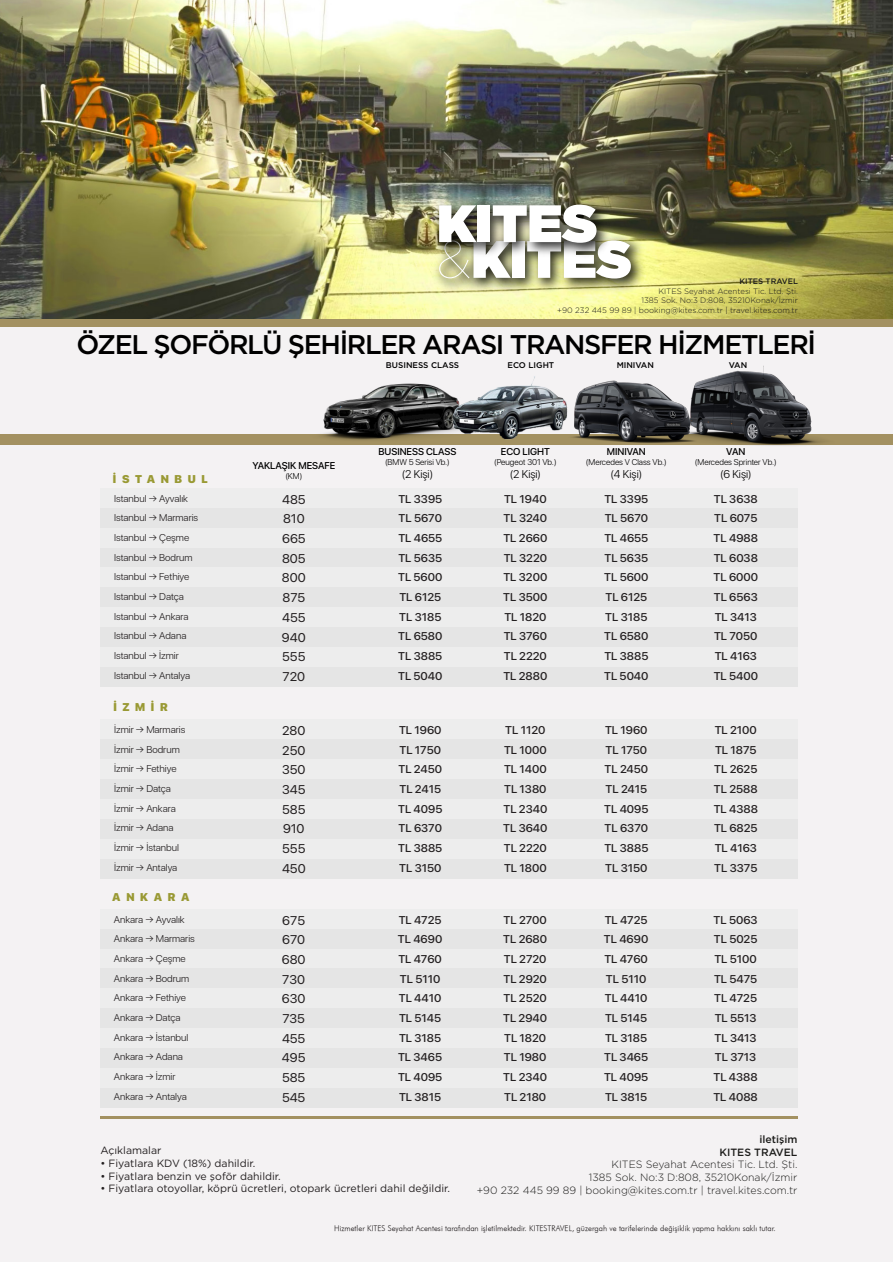
<style>
.page{position:relative;width:893px;height:1262px;background:#fff}
.page>*{position:absolute;margin:0;border:0;box-sizing:border-box;transform-origin:0 0}
.t1{font:500 27px "Gotham";letter-spacing:-.05em;color:#000}
.t2{font:12.6px/19.6px "SF Pro Display";color:#231f20;text-align:justify;scale:1.04 1}
.t3{font:500 11.25px/19.6px "SF Pro Display";color:#231f20;text-align:justify;scale:1.04 1}
.t4{font:300 11.25px "SF Pro Display";color:#000}
.t5{font:900 11.25px "SF Pro Display";letter-spacing:.5em;color:#993}
.t6{font:10.5px "Gotham";color:#231f20}
.t7{font:300 10.5px/12.6px "Gotham";color:#1d1d1b;text-align:right}
.t8{font:500 10.5px/12.6px "Gotham";color:#1d1d1b;text-align:right}
.t9{font:300 9.9px/19.6px "SF Pro Display";color:#231f20;scale:1.04 1}
.t10{font:500 9.9px "SF Pro Display";color:#000}
.t11{font:300 8.4px "SF Pro Display";color:#000}
.t12{font:500 8.25px "Gotham";color:#000}
.t13{font:italic 7.95px "Futura";color:#231f20}
.t14{font:300 7.95px/9.4px "Gotham";color:#1d1d1b;text-align:right}
.t15{font:500 7.95px "Gotham";color:#1d1d1b}
</style>
<div class="page">
<div style="left:0;top:0;width:892px;height:1262px;background:#f4f2f3"></div>
<div style="left:0;top:434px;width:892px;height:11px;background:#a39161"></div>
<div style="left:0;top:316px;width:892px;height:11px;background:#a39161"></div>
<img style="left:0;top:0;width:892px;height:318px">
<div style="left:100px;top:928px;width:697px;height:20px;background:#e5e5e5"></div>
<div style="left:100px;top:948px;width:697px;height:20px;background:#ededed"></div>
<div style="left:100px;top:908px;width:697px;height:20px;background:#ededed"></div>
<div style="left:100px;top:968px;width:697px;height:20px;background:#e5e5e5"></div>
<div style="left:100px;top:1008px;width:697px;height:20px;background:#e5e5e5"></div>
<div style="left:100px;top:1028px;width:697px;height:20px;background:#ededed"></div>
<div style="left:100px;top:988px;width:697px;height:20px;background:#ededed"></div>
<div style="left:100px;top:1048px;width:697px;height:20px;background:#e5e5e5"></div>
<div style="left:100px;top:1068px;width:697px;height:20px;background:#ededed"></div>
<div style="left:100px;top:1088px;width:697px;height:19px;background:#e5e5e5"></div>
<div style="left:101px;top:508px;width:696px;height:19px;background:#e5e5e5"></div>
<div style="left:101px;top:528px;width:696px;height:19px;background:#ededed"></div>
<div style="left:101px;top:488px;width:696px;height:20px;background:#ededed"></div>
<div style="left:101px;top:547px;width:696px;height:20px;background:#e5e5e5"></div>
<div style="left:101px;top:587px;width:696px;height:20px;background:#e5e5e5"></div>
<div style="left:101px;top:607px;width:696px;height:20px;background:#ededed"></div>
<div style="left:101px;top:567px;width:696px;height:20px;background:#ededed"></div>
<div style="left:101px;top:627px;width:696px;height:20px;background:#e5e5e5"></div>
<div style="left:101px;top:667px;width:696px;height:20px;background:#e5e5e5"></div>
<div style="left:101px;top:647px;width:696px;height:20px;background:#ededed"></div>
<div style="left:101px;top:739px;width:696px;height:20px;background:#e5e5e5"></div>
<div style="left:101px;top:759px;width:696px;height:20px;background:#ededed"></div>
<div style="left:101px;top:719px;width:696px;height:20px;background:#ededed"></div>
<div style="left:101px;top:779px;width:696px;height:19px;background:#e5e5e5"></div>
<div style="left:101px;top:818px;width:696px;height:20px;background:#e5e5e5"></div>
<div style="left:101px;top:838px;width:696px;height:20px;background:#ededed"></div>
<div style="left:101px;top:798px;width:696px;height:20px;background:#ededed"></div>
<div style="left:101px;top:858px;width:696px;height:20px;background:#e5e5e5"></div>
<img style="left:430px;top:232px;width:219px;height:64px">
<img style="left:430px;top:196px;width:184px;height:64px">
<svg style="left:439px;top:205px;width:192px;height:73px"></svg>
<hr style="left:100px;top:1115px;width:698px;height:3px;background:#a39161">
<img style="left:321px;top:383px;width:126px;height:57px">
<img style="left:447px;top:376px;width:92px;height:64px">
<img style="left:725px;top:365px;width:100px;height:81px">
<img style="left:539px;top:373px;width:186px;height:70px">
<p class="t15" style="left:739px;top:276px;width:60px">KITES TRAVEL</p>
<p class="t14" style="left:557px;top:286px;width:242px">KITES Seyahat Acentesi Tic. Ltd. Şti.<br>1385 Sok. No:3 D:808, 35210Konak/İzmir<br>+90 232 445 99 89 | booking@kites.com.tr | travel.kites.com.tr</p>
<h1 class="t1" style="left:76px;top:327px;width:741px">ÖZEL ŞOFÖRLÜ ŞEHİRLER ARASI TRANSFER HİZMETLERİ</h1>
<p class="t5" style="left:113px;top:470px;width:96px">İSTANBUL</p>
<p class="t10" style="left:252px;top:458px;width:84px">YAKLAŞIK MESAFE</p>
<p class="t11" style="left:285px;top:470px;width:18px">(KM)</p>
<p class="t12" style="left:386px;top:360px;width:75px">BUSINESS CLASS</p>
<p class="t12" style="left:507px;top:360px;width:48px">ECO LIGHT</p>
<p class="t12" style="left:616px;top:360px;width:39px">MINIVAN</p>
<p class="t12" style="left:728px;top:360px;width:20px">VAN</p>
<p class="t10" style="left:378px;top:444px;width:79px">BUSINESS CLASS</p>
<p class="t11" style="left:385px;top:456px;width:66px">(BMW 5 Serisi Vb.)</p>
<p class="t4" style="left:402px;top:466px;width:33px">(2 Kişi)</p>
<p class="t10" style="left:501px;top:444px;width:50px">ECO LIGHT</p>
<p class="t11" style="left:494px;top:456px;width:64px">(Peugeot 301 Vb.)</p>
<p class="t4" style="left:509px;top:466px;width:33px">(2 Kişi)</p>
<p class="t10" style="left:606px;top:444px;width:40px">MINIVAN</p>
<p class="t11" style="left:586px;top:456px;width:82px">(Mercedes V Class Vb.)</p>
<p class="t4" style="left:610px;top:466px;width:33px">(4 Kişi)</p>
<p class="t10" style="left:726px;top:444px;width:21px">VAN</p>
<p class="t11" style="left:695px;top:456px;width:83px">(Mercedes Sprinter Vb.)</p>
<p class="t4" style="left:720px;top:466px;width:33px">(6 Kişi)</p>
<p class="t9" style="left:114px;top:488px;width:82px">Istanbul → Ayvalık<br>Istanbul → Marmaris<br>Istanbul → Çeşme<br>Istanbul → Bodrum<br>Istanbul → Fethiye<br>Istanbul → Datça<br>Istanbul → Ankara<br>Istanbul → Adana<br>Istanbul → İzmir<br>Istanbul → Antalya</p>
<p class="t3" style="left:398px;top:488px;width:44px">TL 3395<br>TL 5670<br>TL 4655<br>TL 5635<br>TL 5600<br>TL 6125<br>TL 3185<br>TL 6580<br>TL 3885<br>TL 5040</p>
<p class="t3" style="left:503px;top:488px;width:44px">TL 1940<br>TL 3240<br>TL 2660<br>TL 3220<br>TL 3200<br>TL 3500<br>TL 1820<br>TL 3760<br>TL 2220<br>TL 2880</p>
<p class="t3" style="left:604px;top:488px;width:44px">TL 3395<br>TL 5670<br>TL 4655<br>TL 5635<br>TL 5600<br>TL 6125<br>TL 3185<br>TL 6580<br>TL 3885<br>TL 5040</p>
<p class="t2" style="left:282px;top:489px;width:24px">485<br>810<br>665<br>805<br>800<br>875<br>455<br>940<br>555<br>720</p>
<p class="t5" style="left:113px;top:699px;width:56px">İZMİR</p>
<p class="t3" style="left:713px;top:488px;width:44px">TL 3638<br>TL 6075<br>TL 4988<br>TL 6038<br>TL 6000<br>TL 6563<br>TL 3413<br>TL 7050<br>TL 4163<br>TL 5400</p>
<p class="t9" style="left:114px;top:719px;width:70px">İzmir → Marmaris<br>İzmir → Bodrum<br>İzmir → Fethiye<br>İzmir → Datça<br>İzmir → Ankara<br>İzmir → Adana<br>İzmir → İstanbul<br>İzmir → Antalya</p>
<p class="t3" style="left:398px;top:720px;width:44px">TL 1960<br>TL 1750<br>TL 2450<br>TL 2415<br>TL 4095<br>TL 6370<br>TL 3885<br>TL 3150</p>
<p class="t3" style="left:503px;top:720px;width:44px;text-align:left">TL 1120<br>TL 1000<br>TL 1400<br>TL 1380<br>TL 2340<br>TL 3640<br>TL 2220<br>TL 1800</p>
<p class="t3" style="left:604px;top:720px;width:44px">TL 1960<br>TL 1750<br>TL 2450<br>TL 2415<br>TL 4095<br>TL 6370<br>TL 3885<br>TL 3150</p>
<p class="t2" style="left:282px;top:720px;width:24px">280<br>250<br>350<br>345<br>585<br>910<br>555<br>450</p>
<p class="t3" style="left:713px;top:720px;width:44px">TL 2100<br>TL 1875<br>TL 2625<br>TL 2588<br>TL 4388<br>TL 6825<br>TL 4163<br>TL 3375</p>
<p class="t5" style="left:112px;top:888px;width:79px">ANKARA</p>
<p class="t2" style="left:282px;top:910px;width:24px">675<br>670<br>680<br>730<br>630<br>735<br>455<br>495<br>585<br>545</p>
<p class="t3" style="left:713px;top:909px;width:44px;text-align:left">TL 5063<br>TL 5025<br>TL 5100<br>TL 5475<br>TL 4725<br>TL 5513<br>TL 3413<br>TL 3713<br>TL 4388<br>TL 4088</p>
<p class="t9" style="left:114px;top:909px;width:79px">Ankara → Ayvalık<br>Ankara → Marmaris<br>Ankara → Çeşme<br>Ankara → Bodrum<br>Ankara → Fethiye<br>Ankara → Datça<br>Ankara → İstanbul<br>Ankara → Adana<br>Ankara → İzmir<br>Ankara → Antalya</p>
<p class="t3" style="left:398px;top:909px;width:44px;text-align:left">TL 4725<br>TL 4690<br>TL 4760<br>TL 5110<br>TL 4410<br>TL 5145<br>TL 3185<br>TL 3465<br>TL 4095<br>TL 3815</p>
<p class="t3" style="left:503px;top:909px;width:44px">TL 2700<br>TL 2680<br>TL 2720<br>TL 2920<br>TL 2520<br>TL 2940<br>TL 1820<br>TL 1980<br>TL 2340<br>TL 2180</p>
<p class="t3" style="left:604px;top:909px;width:44px;text-align:left">TL 4725<br>TL 4690<br>TL 4760<br>TL 5110<br>TL 4410<br>TL 5145<br>TL 3185<br>TL 3465<br>TL 4095<br>TL 3815</p>
<p class="t6" style="left:100px;top:1144px;width:62px">Açıklamalar</p>
<p class="t6" style="left:100px;top:1156px;width:156px">• Fiyatlara KDV (18%) dahildir.</p>
<p class="t6" style="left:100px;top:1169px;width:182px">• Fiyatlara benzin ve şoför dahildir.</p>
<p class="t6" style="left:100px;top:1181px;width:351px">• Fiyatlara otoyollar, köprü ücretleri, otopark ücretleri dahil değildir.</p>
<p class="t8" style="left:719px;top:1133px;width:79px">iletişim<br>KITES TRAVEL</p>
<p class="t7" style="left:476px;top:1158px;width:322px">KITES Seyahat Acentesi Tic. Ltd. Şti.<br>1385 Sok. No:3 D:808, 35210Konak/İzmir<br>+90 232 445 99 89 | booking@kites.com.tr | travel.kites.com.tr</p>
<p class="t13" style="left:334px;top:1223px;width:443px">Hizmetler KITES Seyahat Acentesi tarafından işletilmektedir. KITESTRAVEL, güzergah ve tarifelerinde değişiklik yapma hakkını saklı tutar.</p>
</div>
